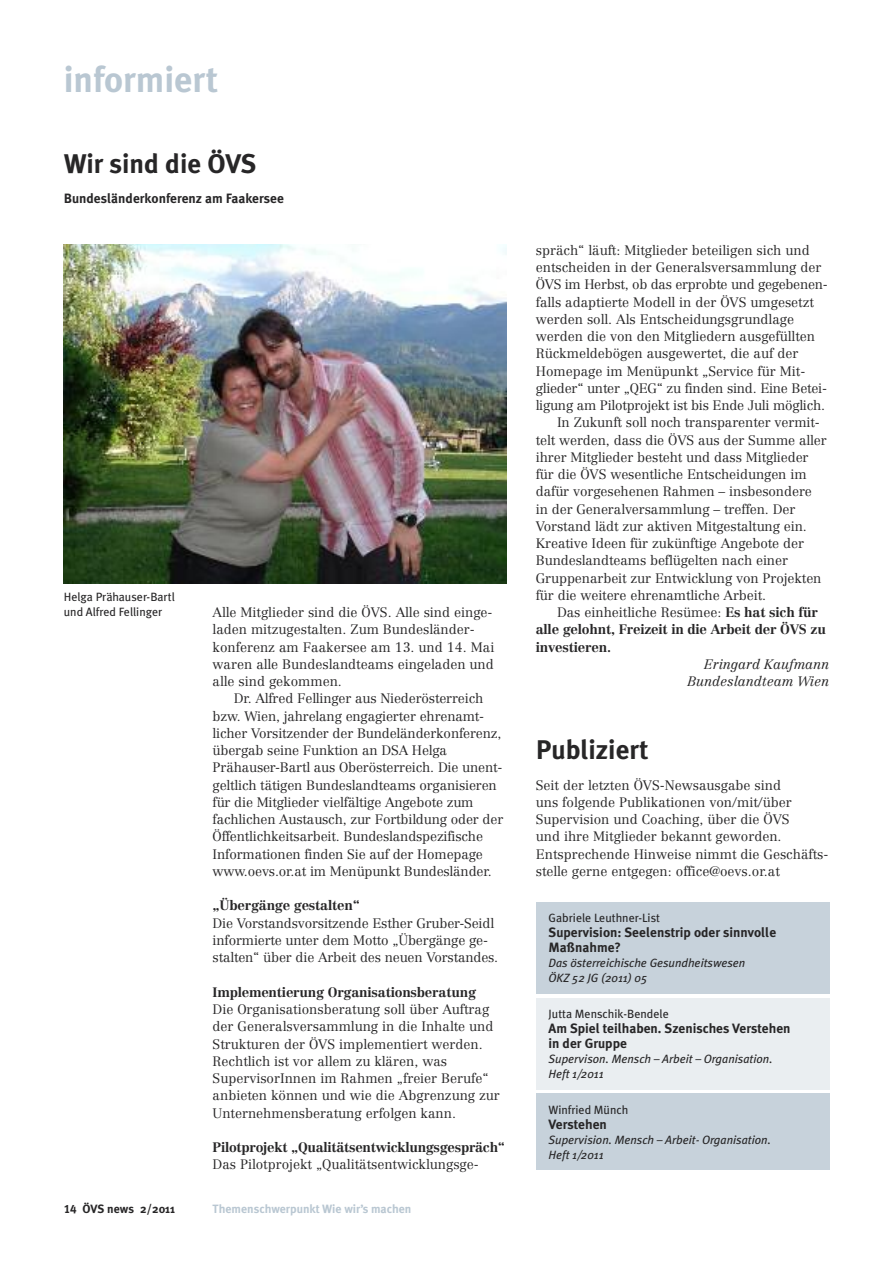
<style>
.page{position:relative;width:893px;height:1263px;background:#fff}
.page>*{position:absolute;margin:0;border:0;box-sizing:border-box;transform-origin:0 0}
.t1{font:700 36px "Meta Plus";color:#b9c7d2}
.t2{font:700 27px "Meta Plus";color:#272627}
.t3{font:300 13.5px/17.2px "Centennial";letter-spacing:-.005em;color:#272627}
.t4{font:700 13.5px "Centennial";letter-spacing:-.015em;color:#272627}
.t5{font:700 13.5px/15px "Meta Plus";color:#272627}
.t6{font:italic 300 13.5px/17.2px "Centennial";color:#272627;text-align:right}
.t7{font:italic 12px/15px "Meta Plus";color:#272627}
.t8{font:12px/15px "Meta Plus";color:#272627}
.t9{font:700 12px "Meta Plus";color:#b9c7d2}
.t10{font:700 12px "Meta Plus";color:#272627}
.s1{font-family:"Meta Plus Bold Caps";font-weight:400}
.s2{font-weight:700}
</style>
<div class="page">
<img style="left:64px;top:244px;width:442px;height:339px">
<div style="left:536px;top:902px;width:293px;height:92px;background:#c7d2db"></div>
<div style="left:536px;top:998px;width:293px;height:91px;background:#eaeef1"></div>
<div style="left:536px;top:1093px;width:293px;height:77px;background:#c7d2db"></div>
<h1 class="t1" style="left:64px;top:59px;width:156px">informiert</h1>
<h2 class="t2" style="left:64px;top:147px;width:194px">Wir sind die ÖVS</h2>
<p class="t5" style="left:64px;top:190px;width:222px">Bundesländerkonferenz am Faakersee</p>
<p class="t8" style="left:64px;top:589px;width:113px">Helga Prähauser-Bartl und Alfred Fellinger</p>
<p class="t3" style="left:213px;top:605px;width:283px">Alle Mitglieder sind die ÖVS. Alle sind einge&shy;laden mitzugestalten. Zum Bundesländer&shy;konferenz am Faakersee am 13. und 14. Mai waren alle Bundeslandteams eingeladen und alle sind gekommen.</p>
<p class="t3" style="left:213px;top:691px;width:292px;text-indent:21px">Dr. Alfred Fellinger aus Niederösterreich bzw. Wien, jahrelang engagierter ehrenamt&shy;licher Vorsitzender der Bundeländerkonferenz, übergab seine Funktion an DSA Helga Prähauser-Bartl aus Oberösterreich. Die unent&shy;geltlich tätigen Bundeslandteams organisieren für die Mitglieder vielfältige Angebote zum fachlichen Austausch, zur Fortbildung oder der Öffentlichkeitsarbeit. Bundeslandspezifische Informationen finden Sie auf der Homepage www.oevs.or.at im Menüpunkt Bundesländer.</p>
<p class="t4" style="left:213px;top:900px;width:149px">„Übergänge gestalten“</p>
<p class="t3" style="left:213px;top:915px;width:287px">Die Vorstandsvorsitzende Esther Gruber-Seidl informierte unter dem Motto „Übergänge ge&shy;stalten“ über die Arbeit des neuen Vorstandes.</p>
<p class="t4" style="left:213px;top:987px;width:265px">Implementierung Organisationsberatung</p>
<p class="t3" style="left:213px;top:1002px;width:289px">Die Organisationsberatung soll über Auftrag der Generalsversammlung in die Inhalte und Strukturen der ÖVS implementiert werden.<br>Rechtlich ist vor allem zu klären, was SupervisorInnen im Rahmen „freier Berufe“ anbieten können und wie die Abgrenzung zur Unternehmensberatung erfolgen kann.</p>
<p class="t4" style="left:213px;top:1142px;width:294px">Pilotprojekt „Qualitätsentwicklungsgespräch“</p>
<p class="t3" style="left:213px;top:1157px;width:268px">Das Pilotprojekt „Qualitätsentwicklungsge-</p>
<p class="t10" style="left:64px;top:1202px;width:113px"><span class="s1">14</span> ÖVS news 2/2011</p>
<p class="t9" style="left:213px;top:1202px;width:200px">Themenschwerpunkt Wie wir’s machen</p>
<p class="t3" style="left:536px;top:243px;width:275px">spräch“ läuft: Mitglieder beteiligen sich und</p>
<p class="t3" style="left:536px;top:260px;width:287px">entscheiden in der Generalsversammlung der</p>
<p class="t3" style="left:536px;top:277px;width:293px">ÖVS im Herbst, ob das erprobte und gegebenen-</p>
<p class="t3" style="left:536px;top:294px;width:280px">falls adaptierte Modell in der ÖVS umgesetzt</p>
<p class="t3" style="left:536px;top:312px;width:260px">werden soll. Als Entscheidungsgrundlage</p>
<p class="t3" style="left:536px;top:329px;width:281px">werden die von den Mitgliedern ausgefüllten</p>
<p class="t3" style="left:536px;top:346px;width:264px">Rückmeldebögen ausgewertet, die auf der</p>
<p class="t3" style="left:536px;top:363px;width:271px">Homepage im Menüpunkt „Service für Mit-</p>
<p class="t3" style="left:536px;top:381px;width:293px">glieder“ unter „QEG“ zu finden sind. Eine Betei-</p>
<p class="t3" style="left:536px;top:398px;width:291px">ligung am Pilotprojekt ist bis Ende Juli möglich.</p>
<p class="t3" style="left:557px;top:415px;width:264px">In Zukunft soll noch transparenter vermit-</p>
<p class="t3" style="left:536px;top:432px;width:292px">telt werden, dass die ÖVS aus der Summe aller</p>
<p class="t3" style="left:536px;top:450px;width:274px">ihrer Mitglieder besteht und dass Mitglieder</p>
<p class="t3" style="left:536px;top:467px;width:272px">für die ÖVS wesentliche Entscheidungen im</p>
<p class="t3" style="left:536px;top:484px;width:278px">dafür vorgesehenen Rahmen – insbesondere</p>
<p class="t3" style="left:536px;top:501px;width:261px">in der Generalversammlung – treffen. Der</p>
<p class="t3" style="left:536px;top:519px;width:273px">Vorstand lädt zur aktiven Mitgestaltung ein.</p>
<p class="t3" style="left:536px;top:536px;width:270px">Kreative Ideen für zukünftige Angebote der</p>
<p class="t3" style="left:536px;top:553px;width:254px">Bundeslandteams beflügelten nach einer</p>
<p class="t3" style="left:536px;top:570px;width:287px">Gruppenarbeit zur Entwicklung von Projekten</p>
<p class="t3" style="left:536px;top:588px;width:232px">für die weitere ehrenamtliche Arbeit.</p>
<p class="t3" style="left:557px;top:605px;width:262px">Das einheitliche Resümee: <span class="s2">Es hat sich für</span></p>
<p class="t4" style="left:536px;top:624px;width:292px">alle gelohnt, Freizeit in die Arbeit der ÖVS zu</p>
<p class="t4" style="left:536px;top:642px;width:77px">investieren.</p>
<p class="t6" style="left:687px;top:657px;width:143px">Eringard Kaufmann<br>Bundeslandteam Wien</p>
<h2 class="t2" style="left:536px;top:734px;width:114px">Publiziert</h2>
<p class="t3" style="left:536px;top:777px;width:294px">Seit der letzten ÖVS-Newsausgabe sind<br>uns folgende Publikationen von/mit/über Supervision und Coaching, über die ÖVS<br>und ihre Mitglieder bekannt geworden.<br>Entsprechende Hinweise nimmt die Geschäfts&shy;stelle gerne entgegen: office@oevs.or.at</p>
<p class="t8" style="left:549px;top:910px;width:113px">Gabriele Leuthner-List</p>
<p class="t5" style="left:549px;top:925px;width:229px">Supervision: Seelenstrip oder sinnvolle<br>Maßnahme?</p>
<p class="t7" style="left:549px;top:955px;width:198px">Das österreichische Gesundheitswesen<br>ÖKZ 52 JG (2011) 05</p>
<p class="t8" style="left:549px;top:1006px;width:122px">Jutta Menschik-Bendele</p>
<p class="t5" style="left:549px;top:1021px;width:243px">Am Spiel teilhaben. Szenisches Verstehen in der Gruppe</p>
<p class="t7" style="left:549px;top:1051px;width:226px">Supervison. Mensch – Arbeit – Organisation.<br>Heft 1/2011</p>
<p class="t8" style="left:549px;top:1102px;width:81px">Winfried Münch</p>
<p class="t5" style="left:549px;top:1116px;width:60px">Verstehen</p>
<p class="t7" style="left:549px;top:1132px;width:224px">Supervision. Mensch – Arbeit- Organisation.<br>Heft 1/2011</p>
</div>
